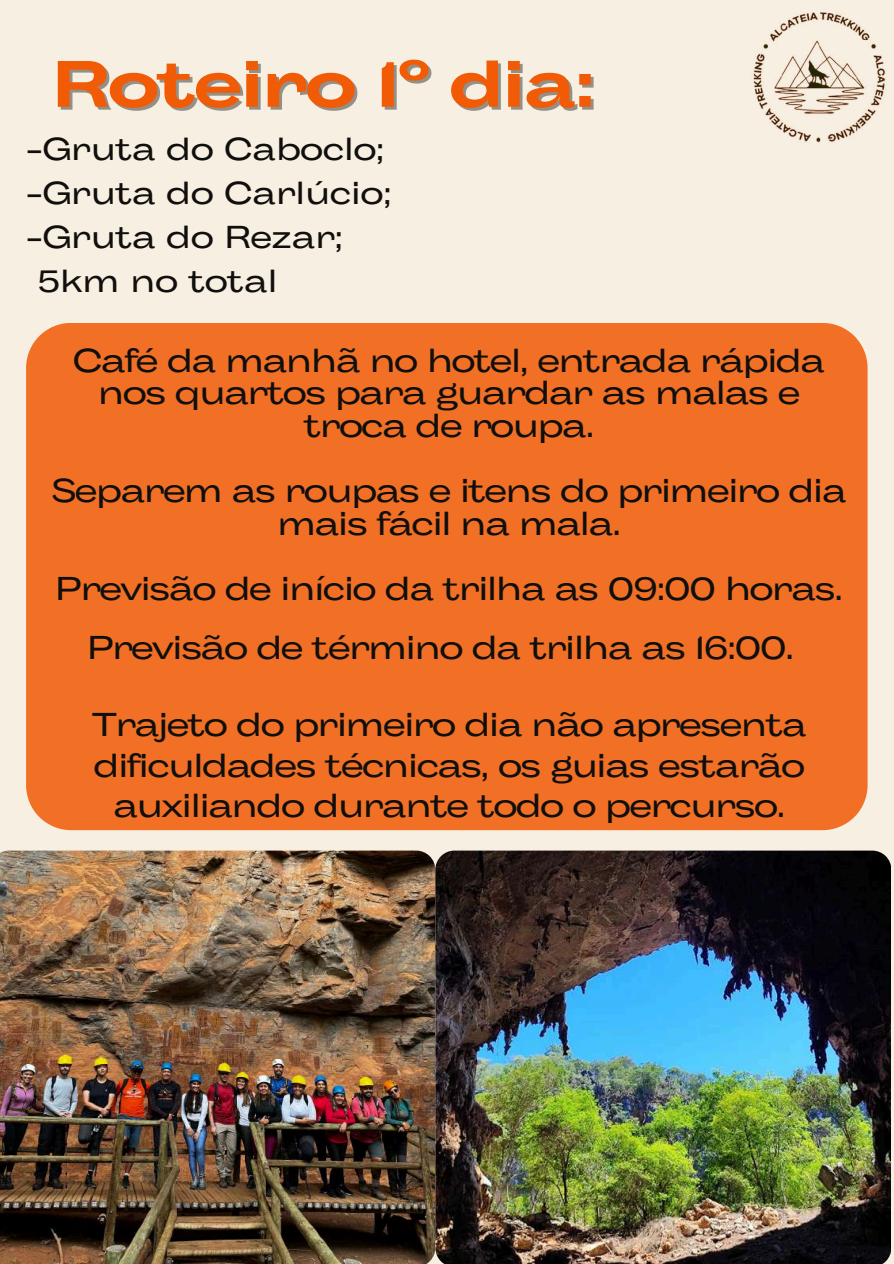
<style>
.page{position:relative;width:894px;height:1264px;background:#fff}
.page>*{position:absolute;margin:0;border:0;box-sizing:border-box;transform-origin:0 0}
.t1{font:700 65.4px "Body Grotesque Large";letter-spacing:-.02em;color:#f25b06}
.t2{font:33px/32.7px "Body Grotesque Large";letter-spacing:-.035em;color:#100f0d;text-align:center}
.t3{font:31.65px "Body Grotesque Large";color:#100f0d}
</style>
<div class="page">
<div style="left:0;top:0;width:893px;height:1263px;background:#f7efe1"></div>
<img style="left:753px;top:12px;width:133px;height:131px">
<div style="left:26px;top:323px;width:841px;height:507px;background:#f17025"></div>
<img style="left:0;top:850px;width:890px;height:413px">
<h1 class="t1" style="left:52px;top:46px;width:544px">Roteiro 1º dia:</h1>
<p class="t3" style="left:26px;top:131px;width:359px">-Gruta do Caboclo;</p>
<p class="t3" style="left:26px;top:175px;width:367px">-Gruta do Carlúcio;</p>
<p class="t3" style="left:26px;top:219px;width:318px">-Gruta do Rezar;</p>
<p class="t3" style="left:37px;top:263px;width:242px">5km no total</p>
<p class="t2" style="left:73px;top:346px;width:753px">Café da manhã no hotel, entrada rápida nos quartos para guardar as malas e troca de roupa.</p>
<p class="t2" style="left:52px;top:477px;width:796px">Separem as roupas e itens do primeiro dia mais fácil na mala.</p>
<p class="t2" style="left:55px;top:575px;width:789px">Previsão de início da trilha as 09:00 horas.</p>
<p class="t2" style="left:87px;top:634px;width:708px">Previsão de término da trilha as 16:00.</p>
<p class="t2" style="left:92px;top:707px;width:715px;line-height:40.5px">Trajeto do primeiro dia não apresenta dificuldades técnicas, os guias estarão auxiliando durante todo o percurso.</p>
</div>
